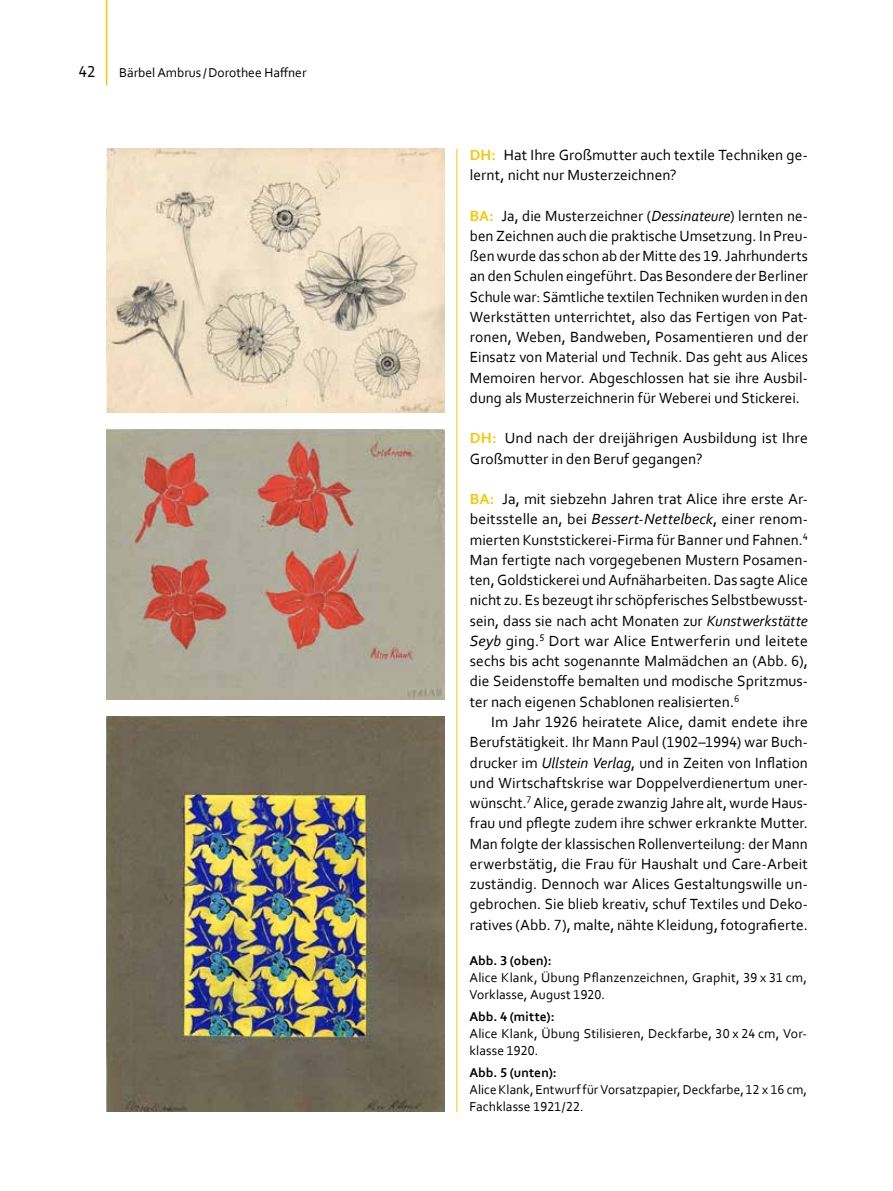
<style>
.page{position:relative;width:893px;height:1191px;background:#fff}
.page>*{position:absolute;margin:0;border:0;box-sizing:border-box;transform-origin:0 0}
.t1{font:16.5px "Corbel";color:#000}
.t2{font:15.45px/20.2px "Corbel";letter-spacing:.005em;color:#000;text-align:justify}
.t3{font:13.5px/17.2px "Corbel";letter-spacing:.01em;color:#000}
.t4{font:700 13.5px "Corbel";letter-spacing:.01em;color:#000}
.s1{font-weight:700;color:#fdc500}
.s2{font-style:italic}
</style>
<div class="page">
<hr style="left:457px;top:149px;width:1px;height:963px;background:#fdc500">
<hr style="left:106px;top:0;width:1px;height:85px;background:#fdc500">
<img style="left:106px;top:149px;width:338px;height:263px">
<img style="left:106px;top:429px;width:338px;height:270px">
<img style="left:106px;top:716px;width:338px;height:395px">
<p class="t1" style="left:79px;top:61px;width:18px">42</p>
<p class="t3" style="left:119px;top:63px;width:189px">BärbelAmbrus /Dorothee Haffner</p>
<p class="t2" style="left:470px;top:144px;width:340px"><span class="s1">DH:</span> Hat Ihre Großmutter auch textile Techniken ge&shy;lernt, nicht nur Musterzeichnen?</p>
<p class="t2" style="left:470px;top:205px;width:340px"><span class="s1">BA:</span> Ja, die Musterzeichner (<span class="s2">Dessinateure</span>) lernten ne&shy;ben Zeichnen auch die praktische Umsetzung. In Preu&shy;ßen wurde das schon ab der Mitte des 19.Jahrhunderts an den Schulen eingeführt. Das Besondere der Berliner Schule war: Sämtliche textilen Techniken wurden in den Werkstätten unterrichtet, also das Fertigen von Pat&shy;ronen, Weben, Bandweben, Posamentieren und der Einsatz von Material und Technik. Das geht aus Alices Memoiren hervor. Abgeschlossen hat sie ihre Ausbil&shy;dung als Musterzeichnerin für Weberei und Stickerei.</p>
<p class="t2" style="left:470px;top:428px;width:340px"><span class="s1">DH:</span> Und nach der dreijährigen Ausbildung ist Ihre<br>Großmutter in den Beruf gegangen?</p>
<p class="t2" style="left:470px;top:488px;width:340px"><span class="s1">BA:</span> Ja, mit siebzehn Jahren trat Alice ihre erste Ar&shy;beitsstelle an, bei <span class="s2">Bessert-Nettelbeck</span>, einer renom&shy;mierten Kunststickerei-Firma für Banner und Fahnen.<sup>4<br></sup>Man fertigte nach vorgegebenen Mustern Posamen&shy;ten, Goldstickerei und Aufnäharbeiten. Das sagte Alice nicht zu. Es bezeugtihr schöpferisches Selbstbewusst&shy;sein, dass sie nach acht Monaten zur <span class="s2">Kunstwerkstätte Seyb</span> ging.<sup>5</sup> Dort war Alice Entwerferin und leitete sechs bis acht sogenannte Malmädchen an (Abb. 6), die Seidenstoffe bemalten und modische Spritzmus‑ ter nach eigenen Schablonen realisierten.<sup>6</sup></p>
<p class="t2" style="left:470px;top:711px;width:340px;text-indent:21px">Im Jahr 1926 heiratete Alice, damit endete ihre Berufstätigkeit. Ihr Mann Paul (1902–1994) war Buch&shy;drucker im <span class="s2">Ullstein Verlag</span>, und in Zeiten von Inflation und Wirtschaftskrise war Doppelverdienertum uner&shy;wünscht.<sup>7</sup> Alice, gerade zwanzig Jahre alt, wurdeHaus&shy;frau und pflegte zudem ihre schwer erkrankte Mutter.<br>Man folgte der klassischen Rollenverteilung: der Mann erwerbstätig, die Frau für Haushalt und Care-Arbeit zuständig. Dennoch war Alices Gestaltungswille un&shy;gebrochen. Sie blieb kreativ, schuf Textiles und Deko&shy;ratives (Abb. 7), malte, nähte Kleidung, fotografierte.</p>
<p class="t4" style="left:469px;top:951px;width:84px">Abb. 3 (oben):</p>
<p class="t3" style="left:469px;top:968px;width:339px">Alice Klank, Übung Pflanzenzeichnen, Graphit, 39 x 31 cm,<br>Vorklasse, August 1920.</p>
<p class="t4" style="left:469px;top:1007px;width:87px">Abb. 4 (mitte):</p>
<p class="t3" style="left:469px;top:1024px;width:339px">Alice Klank, Übung Stilisieren, Deckfarbe, 30 x 24 cm, Vor&shy;klasse 1920.</p>
<p class="t4" style="left:469px;top:1063px;width:89px">Abb. 5 (unten):</p>
<p class="t3" style="left:469px;top:1080px;width:339px">Alice Klank, EntwurffürVorsatzpapier,Deckfarbe, 12 x 16 cm,<br>Fachklasse 1921/22.</p>
</div>
